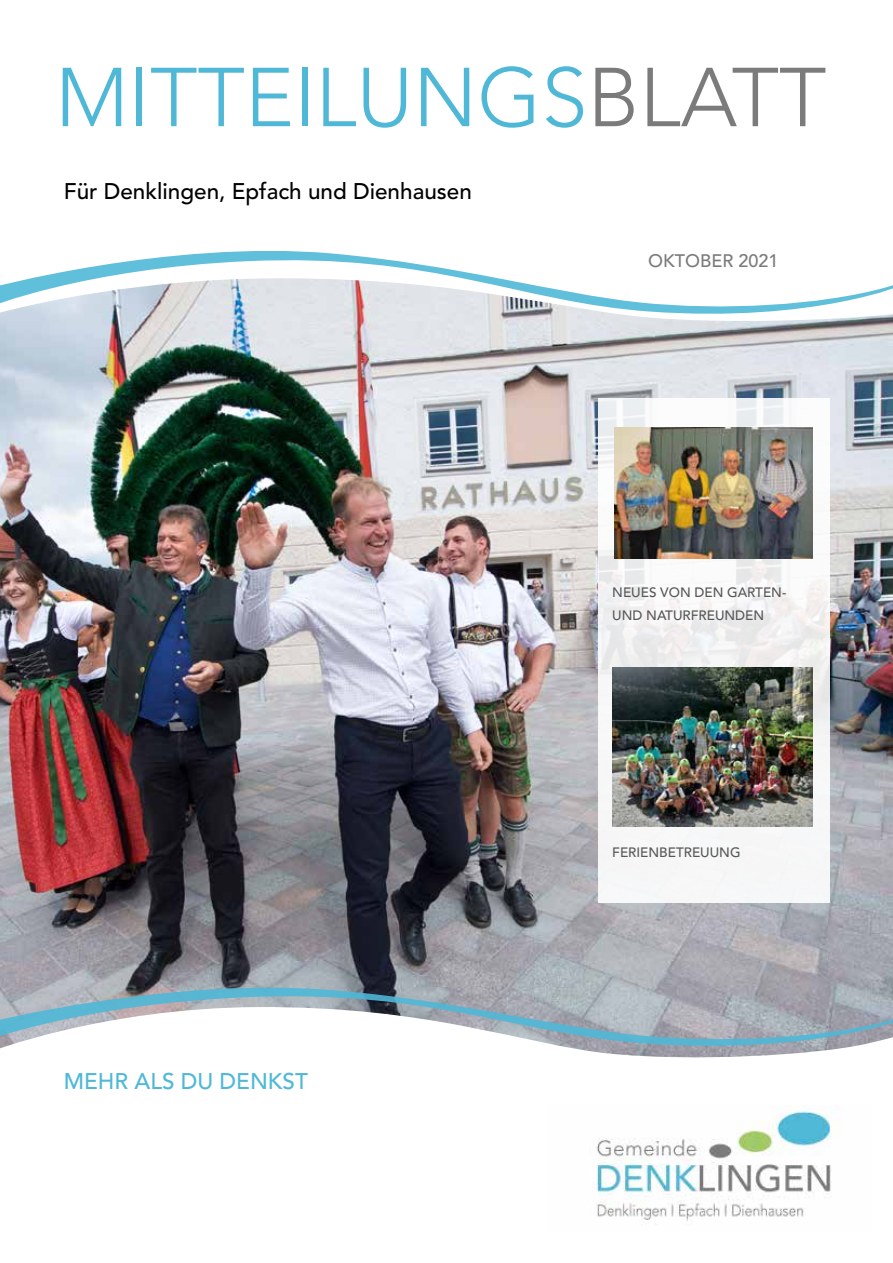
<style>
.page{position:relative;width:893px;height:1263px;background:#fff}
.page>*{position:absolute;margin:0;border:0;box-sizing:border-box;transform-origin:0 0}
.t1{font:300 82.5px "Avenir LT Std";color:#4fb8d7}
.t2{font:500 22.5px "Avenir LT Std";color:#000}
.t3{font:500 22.5px "Avenir LT Std";color:#4fb8d7}
.t4{font:500 18px "Avenir LT Std";color:#7c7b7b}
.t5{font:500 13.5px/22.5px "Avenir LT Std";color:#575756}
.s1{color:#7c7b7b}
</style>
<div class="page">
<img style="left:0;top:315px;width:893px;height:671px">
<svg style="left:0;top:1047px;width:849px;height:11px"></svg>
<svg style="left:0;top:986px;width:893px;height:61px"></svg>
<div style="left:598px;top:398px;width:232px;height:504px;background:linear-gradient(to right,#f5f5f6,#f3f3f3)"></div>
<svg style="left:0;top:251px;width:893px;height:64px"></svg>
<img style="left:596px;top:1105px;width:238px;height:116px">
<img style="left:612px;top:668px;width:200px;height:159px">
<img style="left:614px;top:428px;width:198px;height:131px">
<h1 class="t1" style="left:55px;top:49px;width:773px">MITTEILUNGS<span class="s1">BLATT</span></h1>
<h2 class="t2" style="left:64px;top:178px;width:410px">Für Denklingen, Epfach und Dienhausen</h2>
<h2 class="t3" style="left:64px;top:1067px;width:246px">MEHR ALS DU DENKST</h2>
<h3 class="t4" style="left:648px;top:250px;width:132px">OKTOBER 2021</h3>
<p class="t5" style="left:612px;top:582px;width:176px">NEUES VON DEN GARTEN-<br>UND NATURFREUNDEN</p>
<p class="t5" style="left:612px;top:841px;width:130px">FERIENBETREUUNG</p>
</div>
